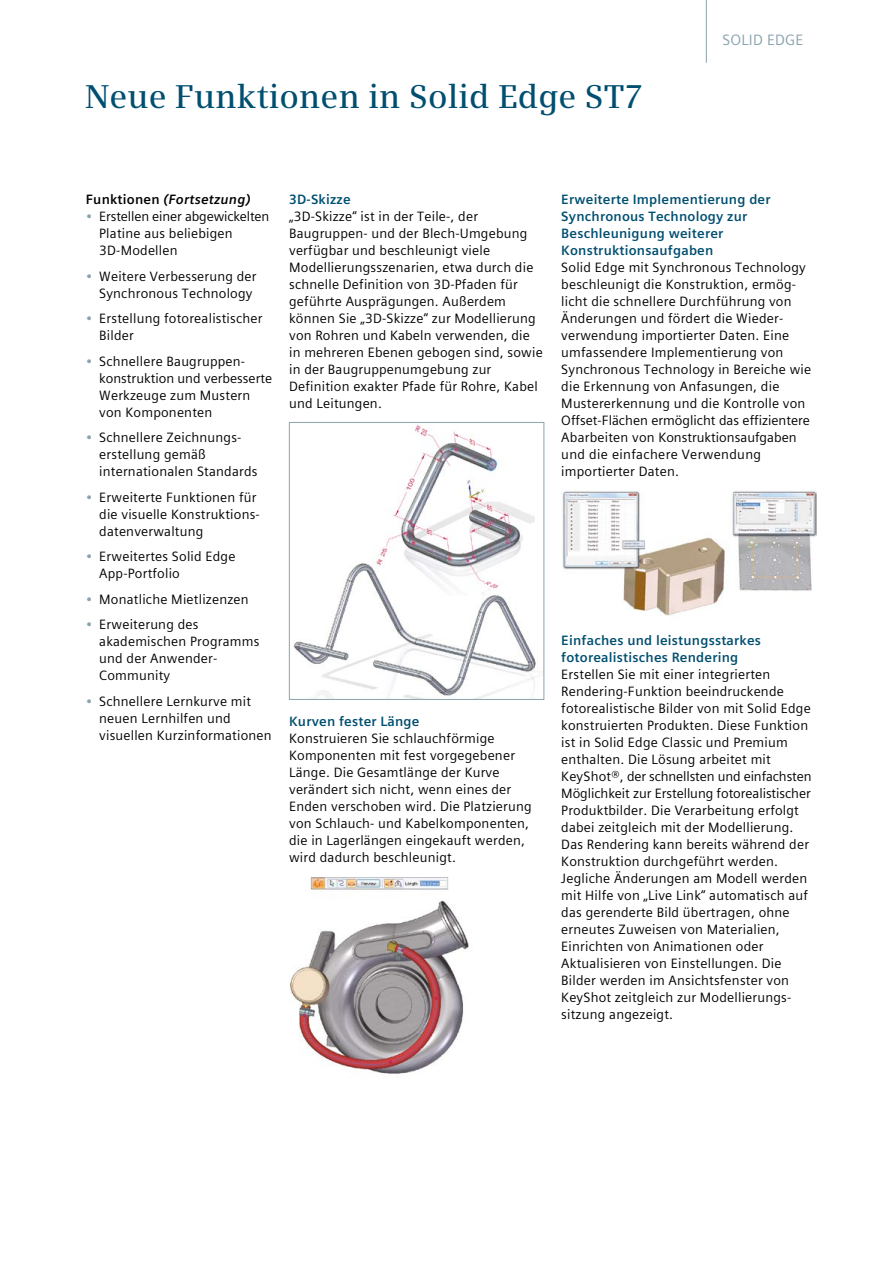
<style>
.page{position:relative;width:893px;height:1263px;background:#fff}
.page>*{position:absolute;margin:0;border:0;box-sizing:border-box;transform-origin:0 0}
.t1{font:600 33px "Siemens Serif";letter-spacing:.005em;color:#004f70}
.t2{font:15px "Siemens Sans Global";letter-spacing:.015em;color:#8ba3af}
.t3{font:13.5px/17px "Siemens Sans Global";letter-spacing:.015em;color:#000}
.t4{font:700 13.5px/17px "Siemens Sans Global";letter-spacing:.015em;color:#004f70}
.t5{font:italic 700 13.5px "Siemens Sans Global";letter-spacing:.015em;color:#000}
.s1{font-style:normal}
.s2{color:#8ba3af}
</style>
<div class="page">
<img style="left:293px;top:424px;width:243px;height:274px">
<div style="left:289px;top:422px;width:255px;height:278px;border:1px solid #8ba3af"></div>
<img style="left:290px;top:876px;width:179px;height:198px">
<img style="left:562px;top:490px;width:254px;height:126px">
<hr style="left:706px;top:0;width:1px;height:63px;background:#8ba3af">
<h1 class="t1" style="left:85px;top:77px;width:560px">Neue Funktionen in Solid Edge ST7</h1>
<p class="t2" style="left:722px;top:29px;width:83px">SOLID EDGE</p>
<p class="t5" style="left:86px;top:189px;width:166px"><span class="s1">Funktionen</span> (Fortsetzung)</p>
<p class="t3" style="left:99px;top:208px;width:172px;text-indent:-13px"><span class="s2">•</span> Erstellen einer abgewickelten<br>Platine aus beliebigen<br>3D-Modellen</p>
<p class="t3" style="left:99px;top:268px;width:159px;text-indent:-13px"><span class="s2">•</span> Weitere Verbesserung der<br>Synchronous Technology</p>
<p class="t3" style="left:99px;top:310px;width:165px;text-indent:-13px"><span class="s2">•</span> Erstellung fotorealistischer<br>Bilder</p>
<p class="t3" style="left:99px;top:353px;width:174px;text-indent:-13px"><span class="s2">•</span> Schnellere Baugruppen&shy;konstruktion und verbesserte<br>Werkzeuge zum Mustern von Komponenten</p>
<p class="t3" style="left:99px;top:429px;width:160px;text-indent:-13px"><span class="s2">•</span> Schnellere Zeichnungs&shy;erstellung gemäß internationalen Standards</p>
<p class="t3" style="left:99px;top:489px;width:162px;text-indent:-13px"><span class="s2">•</span> Erweiterte Funktionen für die visuelle Konstruktions&shy;datenverwaltung</p>
<p class="t3" style="left:99px;top:548px;width:138px;text-indent:-13px"><span class="s2">•</span> Erweitertes Solid Edge<br>App-Portfolio</p>
<p class="t3" style="left:86px;top:591px;width:165px"><span class="s2">•</span> Monatliche Mietlizenzen</p>
<p class="t3" style="left:99px;top:616px;width:162px;text-indent:-13px"><span class="s2">•</span> Erweiterung des akademischen Programms und der Anwender-<br>Community</p>
<p class="t3" style="left:99px;top:693px;width:174px;text-indent:-13px"><span class="s2">•</span> Schnellere Lernkurve mit neuen Lernhilfen und visuellen Kurzinformationen</p>
<p class="t4" style="left:289px;top:191px;width:63px">3D-Skizze</p>
<p class="t3" style="left:289px;top:208px;width:255px">„3D-Skizze“ ist in der Teile-, der Baugruppen- und der Blech-Umgebung verfügbar und beschleunigt viele Modellierungsszenarien, etwa durch die schnelle Definition von 3D-Pfaden für geführte Ausprägungen. Außerdem können Sie „3D-Skizze“ zur Modellierung von Rohren und Kabeln verwenden, die in mehreren Ebenen gebogen sind, sowie in der Baugruppenumgebung zur Definition exakter Pfade für Rohre, Kabel und Leitungen.</p>
<p class="t4" style="left:289px;top:713px;width:132px">Kurven fester Länge</p>
<p class="t3" style="left:289px;top:730px;width:244px">Konstruieren Sie schlauchförmige Komponenten mit fest vorgegebener Länge. Die Gesamtlänge der Kurve verändert sich nicht, wenn eines der Enden verschoben wird. Die Platzierung von Schlauch- und Kabelkomponenten, die in Lagerlängen eingekauft werden, wird dadurch beschleunigt.</p>
<p class="t4" style="left:561px;top:191px;width:211px">Erweiterte Implementierung der<br>Synchronous Technology zur<br>Beschleunigung weiterer<br>Konstruktionsaufgaben</p>
<p class="t3" style="left:561px;top:259px;width:251px">Solid Edge mit Synchronous Technology beschleunigt die Konstruktion, ermög&shy;licht die schnellere Durchführung von Änderungen und fördert die Wieder&shy;verwendung importierter Daten. Eine umfassendere Implementierung von Synchronous Technology in Bereiche wie die Erkennung von Anfasungen, die Mustererkennung und die Kontrolle von Offset-Flächen ermöglicht das effizientere Abarbeiten von Konstruktionsaufgaben und die einfachere Verwendung importierter Daten.</p>
<p class="t4" style="left:561px;top:632px;width:201px">Einfaches und leistungsstarkes fotorealistisches Rendering</p>
<p class="t3" style="left:561px;top:666px;width:252px">Erstellen Sie mit einer integrierten Rendering-Funktion beeindruckende fotorealistische Bilder von mit Solid Edge konstruierten Produkten. Diese Funktion ist in Solid Edge Classic und Premium enthalten. Die Lösung arbeitet mit KeyShot®, der schnellsten und einfachsten Möglichkeit zur Erstellung fotorealistischer Produktbilder. Die Verarbeitung erfolgt dabei zeitgleich mit der Modellierung.<br>Das Rendering kann bereits während der Konstruktion durchgeführt werden.<br>Jegliche Änderungen am Modell werden mit Hilfe von „Live Link“ automatisch auf das gerenderte Bild übertragen, ohne erneutes Zuweisen von Materialien, Einrichten von Animationen oder Aktualisieren von Einstellungen. Die Bilder werden im Ansichtsfenster von KeyShot zeitgleich zur Modellierungs&shy;sitzung angezeigt.</p>
</div>
